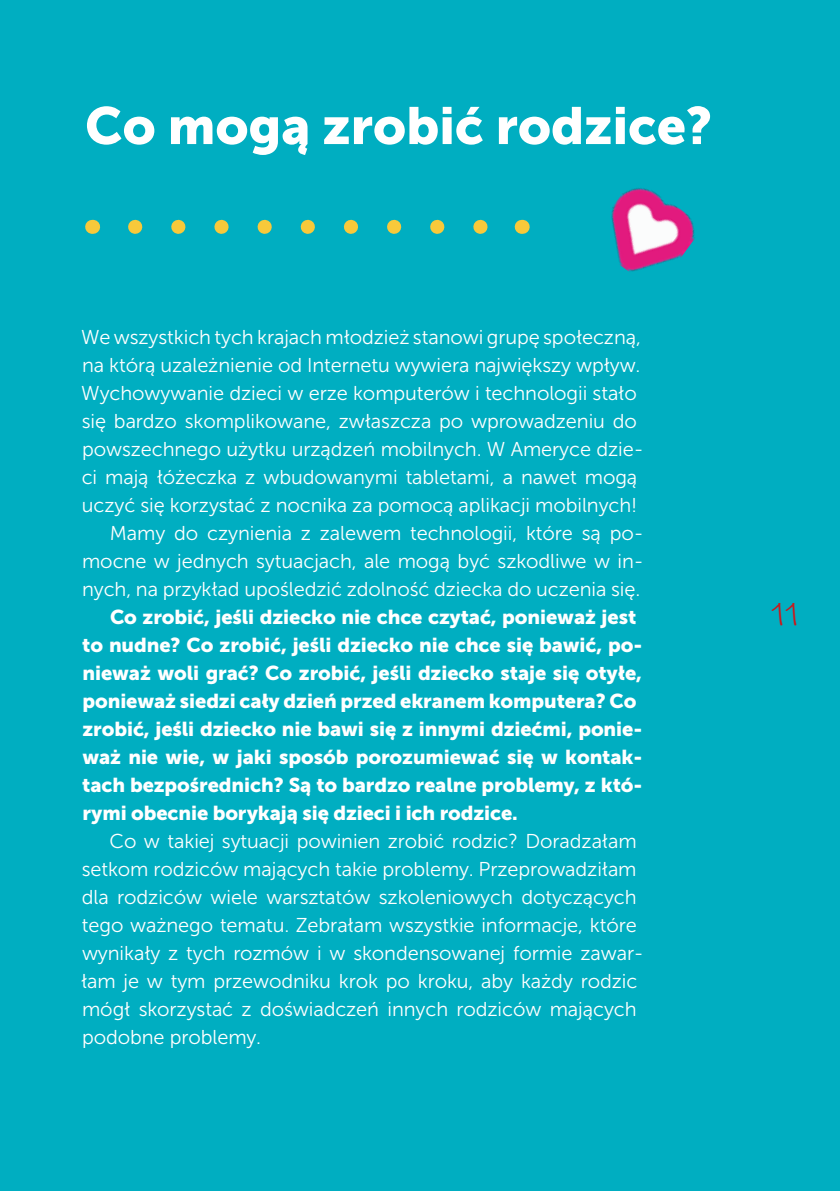
<style>
.page{position:relative;width:840px;height:1191px;background:#fff}
.page>*{position:absolute;margin:0;border:0;box-sizing:border-box;transform-origin:0 0}
.t1{font:52px "Museo Sans 900";color:#fff}
.t2{font:32px "Ink Free";color:#cd171a}
.t3{font:20px/28px "Museo Sans 300";letter-spacing:-.005em;color:#fff}
.t4{font:20px/28px "Museo Sans 900";letter-spacing:-.005em;color:#fff}
</style>
<div class="page">
<div style="left:0;top:0;width:839px;height:1191px;background:#00aec1"></div>
<svg style="left:135px;top:220px;width:353px;height:14px"></svg>
<svg style="left:92px;top:220px;width:1px;height:14px"></svg>
<svg style="left:521px;top:220px;width:1px;height:14px"></svg>
<img style="left:611px;top:188px;width:84px;height:84px">
<h1 class="t1" style="left:85px;top:96px;width:628px">Co mogą zrobić rodzice?</h1>
<p class="t3" style="left:81px;top:323px;width:561px">We wszystkich tych krajach młodzież stanowi grupę społeczną,</p>
<p class="t3" style="left:82px;top:351px;width:559px">na którą uzależnienie od Internetu wywiera największy wpływ.</p>
<p class="t3" style="left:81px;top:379px;width:556px">Wychowywanie dzieci w erze komputerów i technologii stało</p>
<p class="t3" style="left:82px;top:407px;width:556px">się bardzo skomplikowane, zwłaszcza po wprowadzeniu do</p>
<p class="t3" style="left:82px;top:435px;width:562px">powszechnego użytku urządzeń mobilnych. W Ameryce dzie-</p>
<p class="t3" style="left:82px;top:463px;width:557px">ci mają łóżeczka z wbudowanymi tabletami, a nawet mogą</p>
<p class="t3" style="left:82px;top:491px;width:556px">uczyć się korzystać z nocnika za pomocą aplikacji mobilnych!</p>
<p class="t3" style="left:110px;top:519px;width:535px">Mamy do czynienia z zalewem technologii, które są po-</p>
<p class="t3" style="left:82px;top:547px;width:562px">mocne w jednych sytuacjach, ale mogą być szkodliwe w in-</p>
<p class="t3" style="left:82px;top:575px;width:559px">nych, na przykład upośledzić zdolność dziecka do uczenia się.</p>
<p class="t4" style="left:82px;top:603px;width:561px;text-indent:28px">Co zrobić, jeśli dziecko nie chce czytać, ponieważ jest to nudne? Co zrobić, jeśli dziecko nie chce się bawić, po&shy;nieważ woli grać? Co zrobić, jeśli dziecko staje się otyłe, ponieważ siedzi cały dzień przed ekranem komputera? Co zrobić, jeśli dziecko nie bawi się z innymi dziećmi, ponie&shy;waż nie wie, w jaki sposób porozumiewać się w kontak&shy;tach bezpośrednich? Są to bardzo realne problemy, z któ&shy;rymi obecnie borykają się dzieci i ich rodzice.</p>
<p class="t3" style="left:81px;top:827px;width:563px;text-indent:29px">Co w takiej sytuacji powinien zrobić rodzic? Doradzałam setkom rodziców mających takie problemy. Przeprowadziłam dla rodziców wiele warsztatów szkoleniowych dotyczących tego ważnego tematu. Zebrałam wszystkie informacje, które wynikały z tych rozmów i w skondensowanej formie zawar&shy;łam je w tym przewodniku krok po kroku, aby każdy rodzic mógł skorzystać z doświadczeń innych rodziców mających podobne problemy.</p>
<h2 class="t2" style="left:771px;top:592px;width:30px">11</h2>
</div>
